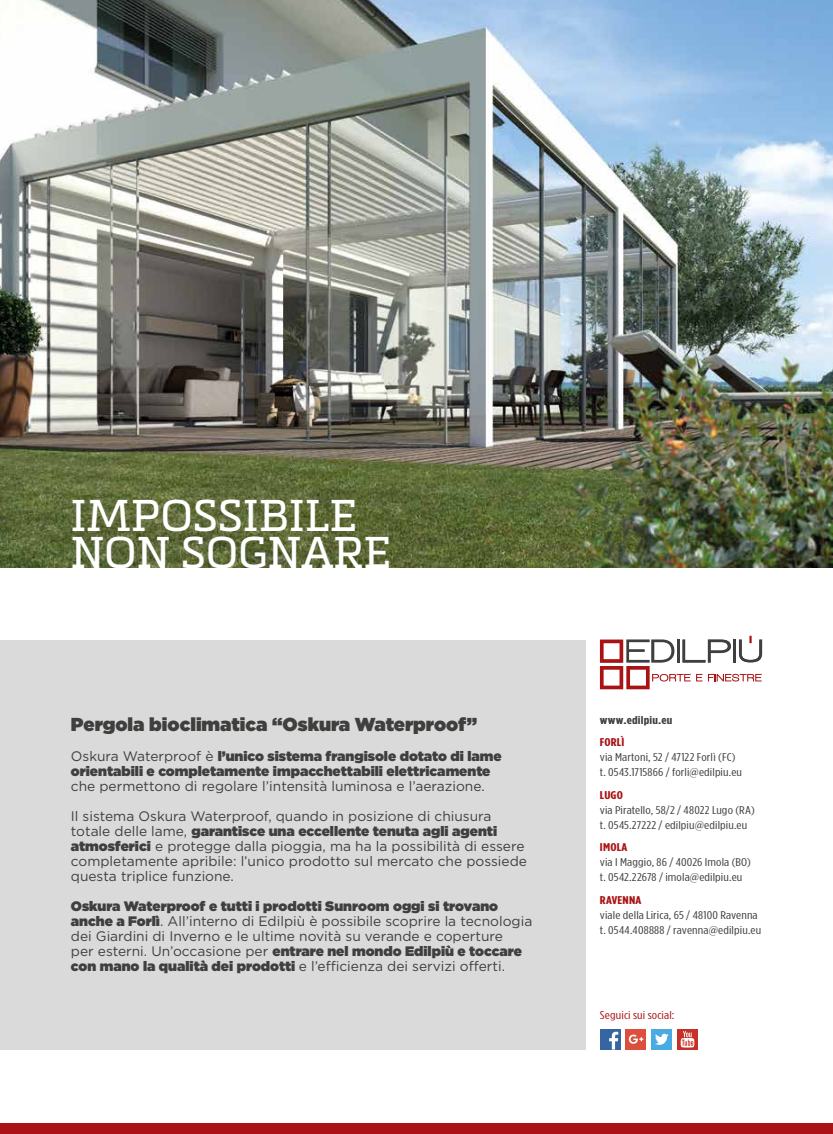
<style>
.page{position:relative;width:833px;height:1134px;background:#fff}
.page>*{position:absolute;margin:0;border:0;box-sizing:border-box;transform-origin:0 0}
.t1{font:43.75px/37.5px "Metronic Slab Pro";letter-spacing:.01em;color:#fff}
.t2{font:900 18.75px "Gotham";color:#3f3f3e}
.t3{font:13.75px/15px "Gotham";color:#3f3f3e}
.t4{font:900 13.75px/15px "Gotham";color:#3f3f3e}
.t5{font:11.25px/15px "Gotham Condensed";letter-spacing:.01em;color:#3f3f3e;scale:1.3 1}
.t6{font:700 11.25px "Gotham Condensed";letter-spacing:.015em;color:#a91314;scale:1.3 1}
.t7{font:11.25px "Gotham Condensed";letter-spacing:.01em;color:#a91314;scale:1.3 1}
.t8{font:700 11.25px "Gotham Condensed";letter-spacing:.015em;color:#3f3f3e;scale:1.3 1}
.s1{font-weight:400}
.s2{font-weight:900}
</style>
<div class="page">
<img style="left:0;top:0;width:833px;height:567px">
<div style="left:0;top:1123px;width:833px;height:11px;background:#a91314"></div>
<div style="left:0;top:640px;width:586px;height:409px;background:#dadada"></div>
<svg style="left:600px;top:636px;width:162px;height:53px"></svg>
<div style="left:600px;top:1029px;width:20px;height:20px;background:#3665a3"></div>
<svg style="left:609px;top:1032px;width:9px;height:17px"></svg>
<div style="left:651px;top:1029px;width:21px;height:20px;background:#49abe1"></div>
<svg style="left:655px;top:1034px;width:13px;height:11px"></svg>
<svg style="left:677px;top:1029px;width:20px;height:20px"></svg>
<svg style="left:680px;top:1031px;width:14px;height:16px"></svg>
<div style="left:625px;top:1029px;width:21px;height:20px;background:#dc4f3f"></div>
<svg style="left:629px;top:1034px;width:14px;height:10px"></svg>
<h1 class="t1" style="left:71px;top:494px;width:321px">IMPOSSIBILE<br>NON SOGNARE</h1>
<h2 class="t2" style="left:71px;top:711px;width:408px">Pergola bioclimatica “Oskura Waterproof”</h2>
<p class="t4" style="left:71px;top:748px;width:432px"><span class="s1">Oskura Waterproof è</span> l’unico sistema frangisole dotato di lame orientabili e completamente impacchettabili elettricamente</p>
<p class="t3" style="left:71px;top:771px;width:422px;line-height:30px">che permettono di regolare l’intensità luminosa e l’aerazione.<br>Il sistema Oskura Waterproof, quando in posizione di chiusura</p>
<p class="t3" style="left:71px;top:823px;width:457px">totale delle lame, <span class="s2">garantisce una eccellente tenuta agli agenti atmosferici</span> e protegge dalla pioggia, ma ha la possibilità di essere completamente apribile: l’unico prodotto sul mercato che possiede questa triplice funzione.</p>
<p class="t3" style="left:71px;top:898px;width:463px"><span class="s2">Oskura Waterproof e tutti i prodotti Sunroom oggi si trovano anche a Forlì</span>. All’interno di Edilpiù è possibile scoprire la tecnologia dei Giardini di Inverno e le ultime novità su verande e coperture<br>per esterni. Un’occasione per <span class="s2">entrare nel mondo Edilpiù e toccare con mano la qualità dei prodotti</span> e l’efficienza dei servizi offerti.</p>
<p class="t8" style="left:600px;top:714px;width:57px">www.edilpiu.eu</p>
<p class="t6" style="left:600px;top:736px;width:20px">FORLÌ</p>
<p class="t5" style="left:600px;top:750px;width:111px">via Martoni, 52 / 47122 Forlì (FC) t. 0543.1715866 / forli@edilpiu.eu</p>
<p class="t6" style="left:600px;top:789px;width:19px">LUGO</p>
<p class="t5" style="left:600px;top:802px;width:121px">via Piratello, 58/2 / 48022 Lugo (RA) t. 0545.27222 / edilpiu@edilpiu.eu</p>
<p class="t6" style="left:600px;top:841px;width:23px">IMOLA</p>
<p class="t5" style="left:600px;top:855px;width:118px">via I Maggio, 86 / 40026 Imola (BO) t. 0542.22678 / imola@edilpiu.eu</p>
<p class="t6" style="left:600px;top:894px;width:33px">RAVENNA</p>
<p class="t5" style="left:600px;top:907px;width:126px">viale della Lirica, 65 / 48100 Ravenna t. 0544.408888 / ravenna@edilpiu.eu</p>
<p class="t7" style="left:600px;top:1009px;width:59px">Seguici sui social:</p>
</div>
